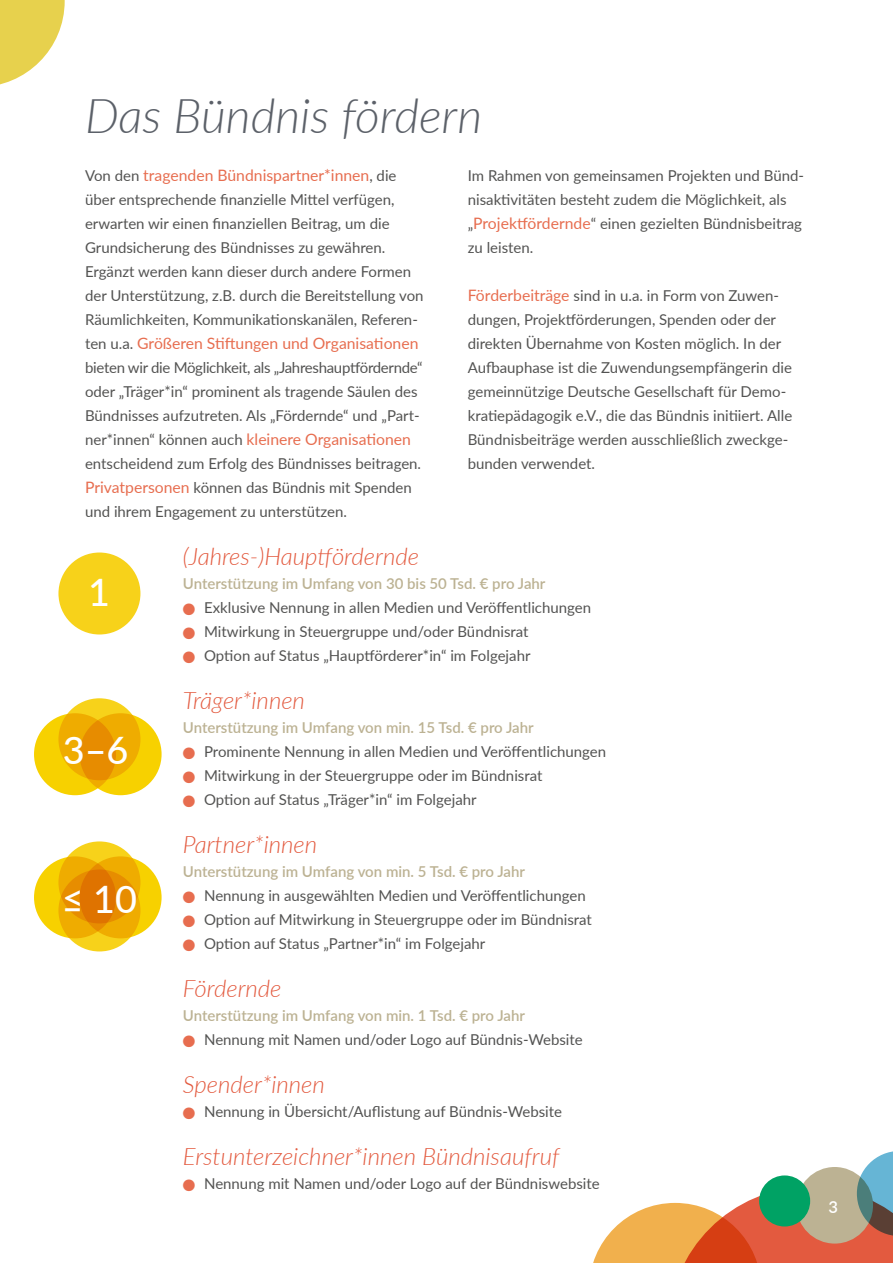
<style>
.page{position:relative;width:893px;height:1263px;background:#fff}
.page>*{position:absolute;margin:0;border:0;box-sizing:border-box;transform-origin:0 0}
.t1{font:italic 300 48px "Lato";color:#5c6169}
.t2{font:500 37.8px "Lato";color:#fff}
.t3{font:italic 300 24px "Lato";color:#e35a3f}
.t4{font:600 16.5px "Lato";color:#fff}
.Copy{font:15.75px "Lato";color:#e76d4f}
.Copy-2{font:15px/24px "Lato";color:#535352}
.t5{font:600 15px "Lato";color:#bcb293}
.s1{font-size:15px;color:#535352}
.s2{font-size:15.75px;color:#e76d4f}
.s3{font-size:11.25px;color:#e76d4f}
</style>
<div class="page">
<svg style="left:593px;top:1151px;width:300px;height:112px"></svg>
<div style="left:759px;top:1175px;width:51px;height:51px;background:#00a264;border-radius:50%"></div>
<svg style="left:0;top:0;width:65px;height:85px"></svg>
<div style="left:58px;top:869px;width:82px;height:82px;background:#f7d21a;border-radius:50%"></div>
<div style="left:34px;top:713px;width:82px;height:82px;background:#f7d100;border-radius:50%"></div>
<svg style="left:34px;top:856px;width:82px;height:82px;background:#f4c402"></svg>
<div style="left:80px;top:713px;width:82px;height:82px;background:#f7d100;border-radius:50%"></div>
<svg style="left:80px;top:856px;width:82px;height:82px;background:#f3c004"></svg>
<div style="left:58px;top:552px;width:82px;height:82px;background:#f7d21a;border-radius:50%"></div>
<svg style="left:58px;top:698px;width:82px;height:82px;background:#eda804"></svg>
<svg style="left:58px;top:841px;width:82px;height:82px;background:#e99805"></svg>
<h2 class="t1" style="left:85px;top:82px;width:399px">Das Bündnis fördern</h2>
<p class="Copy" style="left:85px;top:164px;width:313px"><span class="s1">Von den</span> tragenden Bündnispartner*innen<span class="s1">, die</span></p>
<p class="Copy-2" style="left:85px;top:187px;width:340px">über entsprechende finanzielle Mittel verfügen, erwarten wir einen finanziellen Beitrag, um die Grundsicherung des Bündnisses zu gewähren.<br>Ergänzt werden kann dieser durch andere Formen der Unterstützung, z.B. durch die Bereitstellung von Räumlichkeiten, Kommunikationskanälen, Referen-</p>
<p class="Copy" style="left:85px;top:332px;width:335px"><span class="s1">ten u.a.</span> Größeren Stiftungen und Organisationen</p>
<p class="Copy-2" style="left:85px;top:355px;width:339px">bieten wir die Möglichkeit, als „Jahreshauptfördernde“ oder „Träger*in“ prominent als tragende Säulen des<br>Bündnisses aufzutreten. Als „Fördernde“ und „Part-</p>
<p class="Copy" style="left:85px;top:428px;width:327px"><span class="s1">ner*innen“ können auch</span> kleinere Organisationen</p>
<p class="Copy-2" style="left:85px;top:451px;width:338px">entscheidend zum Erfolg des Bündnisses beitragen.<br><span class="s2">Privatpersonen</span> können das Bündnis mit Spenden und ihrem Engagement zu unterstützen.</p>
<p class="Copy-2" style="left:468px;top:163px;width:338px">Im Rahmen von gemeinsamen Projekten und Bünd&shy;nisaktivitäten besteht zudem die Möglichkeit, als „<span class="s2">Projektfördernde</span>“ einen gezielten Bündnisbeitrag zu leisten.</p>
<p class="Copy-2" style="left:468px;top:283px;width:326px"><span class="s2">Förderbeiträge</span> sind in u.a. in Form von Zuwen&shy;dungen, Projektförderungen, Spenden oder der direkten Übernahme von Kosten möglich. In der Aufbauphase ist die Zuwendungsempfängerin die gemeinnützige Deutsche Gesellschaft für Demo&shy;kratiepädagogik e.V., die das Bündnis initiiert. Alle Bündnisbeiträge werden ausschließlich zweckge&shy;bunden verwendet.</p>
<h2 class="t2" style="left:88px;top:565px;width:23px">1</h2>
<h3 class="t2" style="left:63px;top:723px;width:67px">3–6</h3>
<h3 class="t2" style="left:62px;top:872px;width:77px">≤ 10</h3>
<h5 class="t3" style="left:183px;top:540px;width:238px">(Jahres-)Hauptfördernde</h5>
<h6 class="t5" style="left:183px;top:573px;width:364px">Unterstützung im Umfang von 30 bis 50 Tsd. € pro Jahr</h6>
<p class="Copy-2" style="left:183px;top:595px;width:410px"><span class="s3">ե</span> Exklusive Nennung in allen Medien und Veröffentlichungen</p>
<p class="Copy-2" style="left:183px;top:619px;width:347px"><span class="s3">ե</span> Mitwirkung in Steuergruppe und/oder Bündnisrat</p>
<p class="Copy-2" style="left:183px;top:643px;width:349px"><span class="s3">ե</span> Option auf Status „Hauptförderer*in“ im Folgejahr</p>
<h5 class="t3" style="left:183px;top:684px;width:124px">Träger*innen</h5>
<h6 class="t5" style="left:183px;top:717px;width:352px">Unterstützung im Umfang von min. 15 Tsd. € pro Jahr</h6>
<p class="Copy-2" style="left:183px;top:739px;width:425px"><span class="s3">ե</span> Prominente Nennung in allen Medien und Veröffentlichungen</p>
<p class="Copy-2" style="left:183px;top:763px;width:361px"><span class="s3">ե</span> Mitwirkung in der Steuergruppe oder im Bündnisrat</p>
<p class="Copy-2" style="left:183px;top:787px;width:295px"><span class="s3">ե</span> Option auf Status „Träger*in“ im Folgejahr</p>
<h5 class="t3" style="left:183px;top:828px;width:136px">Partner*innen</h5>
<h6 class="t5" style="left:183px;top:861px;width:344px">Unterstützung im Umfang von min. 5 Tsd. € pro Jahr</h6>
<p class="Copy-2" style="left:183px;top:883px;width:404px"><span class="s3">ե</span> Nennung in ausgewählten Medien und Veröffentlichungen</p>
<p class="Copy-2" style="left:183px;top:907px;width:411px"><span class="s3">ե</span> Option auf Mitwirkung in Steuergruppe oder im Bündnisrat</p>
<p class="Copy-2" style="left:183px;top:931px;width:304px"><span class="s3">ե</span> Option auf Status „Partner*in“ im Folgejahr</p>
<h5 class="t3" style="left:183px;top:972px;width:100px">Fördernde</h5>
<h6 class="t5" style="left:183px;top:1005px;width:344px">Unterstützung im Umfang von min. 1 Tsd. € pro Jahr</h6>
<p class="Copy-2" style="left:183px;top:1027px;width:401px"><span class="s3">ե</span> Nennung mit Namen und/oder Logo auf Bündnis-Website</p>
<h5 class="t3" style="left:183px;top:1068px;width:144px">Spender*innen</h5>
<p class="Copy-2" style="left:183px;top:1099px;width:381px"><span class="s3">ե</span> Nennung in Übersicht/Auflistung auf Bündnis-Website</p>
<h5 class="t3" style="left:183px;top:1140px;width:378px">Erstunterzeichner*innen Bündnisaufruf</h5>
<p class="Copy-2" style="left:183px;top:1171px;width:418px"><span class="s3">ե</span> Nennung mit Namen und/oder Logo auf der Bündniswebsite</p>
<p class="t4" style="left:829px;top:1195px;width:11px">3</p>
</div>
